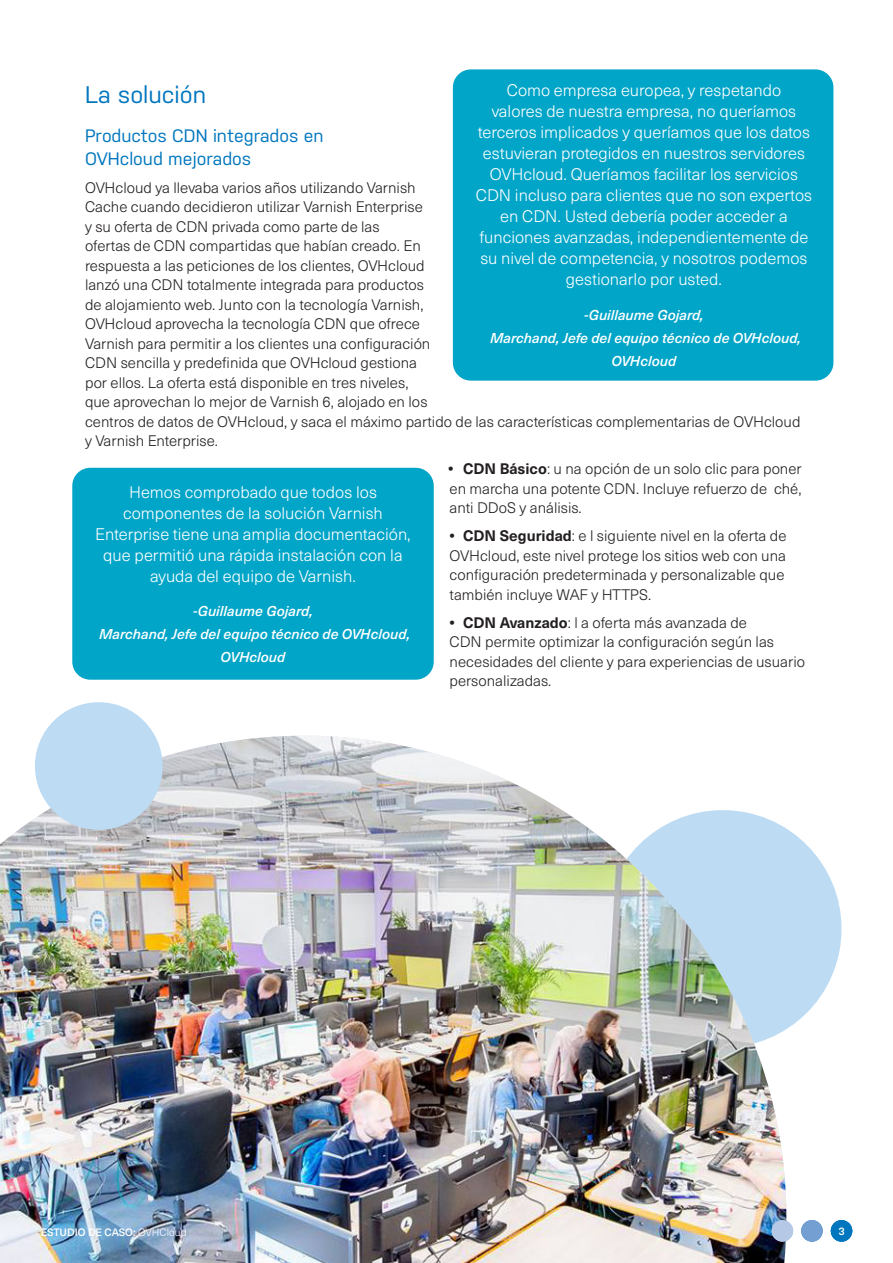
<style>
.page{position:relative;width:893px;height:1263px;background:#fff}
.page>*{position:absolute;margin:0;border:0;box-sizing:border-box;transform-origin:0 0}
.Headlines{font:24px "Nudista";color:#0076be}
.Headlines-2{font:18px/22.5px "Nudista";color:#0076be}
.Quote_1{font:300 16.5px/21px "Neue Haas Unica W1 G";color:#fff;text-align:center}
.Body_copy{font:300 15px/19.5px "Neue Haas Unica W1 G";color:#231f20}
.Quote_2{font:italic 500 14.1px/23.1px "Neue Haas Unica W1 G";color:#fff;text-align:center}
.Body_copy-2{font:500 10.5px "Neue Haas Unica W1 G";letter-spacing:-.005em;color:#fff}
.t1{font:600 10.5px "Nudista";color:#fff}
.s1{font-weight:700}
.s2{font-weight:300}
</style>
<div class="page">
<svg style="left:786px;top:828px;width:56px;height:201px;fill:#bddbf3"></svg>
<div style="left:72px;top:468px;width:362px;height:212px;background:#00a5c8;border-radius:18px"></div>
<div style="left:453px;top:69px;width:380px;height:312px;background:#00a5c8;border-radius:18px"></div>
<img style="left:0;top:736px;width:786px;height:527px">
<div style="left:831px;top:1220px;width:21px;height:21px;background:#0076be;border-radius:50%"></div>
<div style="left:801px;top:1220px;width:22px;height:21px;background:#739fd3;border-radius:50%"></div>
<div style="left:772px;top:1220px;width:21px;height:21px;background:#b5c8e6;border-radius:50%"></div>
<svg style="left:29px;top:702px;width:139px;height:134px"></svg>
<p class="Quote_1" style="left:476px;top:79px;width:338px">Como empresa europea, y respetando<br>valores de nuestra empresa, no queríamos terceros implicados y queríamos que los datos estuvieran protegidos en nuestros servidores OVHcloud. Queríamos facilitar los servicios CDN incluso para clientes que no son expertos en CDN. Usted debería poder acceder a funciones avanzadas, independientemente de su nivel de competencia, y nosotros podemos gestionarlo por usted.</p>
<p class="Quote_2" style="left:490px;top:302px;width:312px">-Guillaume Gojard,<br>Marchand, Jefe del equipo técnico de OVHcloud,<br>OVHcloud</p>
<p class="Headlines" style="left:85px;top:81px;width:123px">La solución</p>
<p class="Headlines-2" style="left:85px;top:125px;width:240px">Productos CDN integrados en<br>OVHcloud mejorados</p>
<p class="Body_copy" style="left:85px;top:177px;width:717px">OVHcloud ya llevaba varios años utilizando Varnish<br>Cache cuando decidieron utilizar Varnish Enterprise<br>y su oferta de CDN privada como parte de las<br>ofertas de CDN compartidas que habían creado. En<br>respuesta a las peticiones de los clientes, OVHcloud<br>lanzó una CDN totalmente integrada para productos<br>de alojamiento web. Junto con la tecnología Varnish,<br>OVHcloud aprovecha la tecnología CDN que ofrece<br>Varnish para permitir a los clientes una configuración<br>CDN sencilla y predefinida que OVHcloud gestiona<br>por ellos. La oferta está disponible en tres niveles,<br>que aprovechan lo mejor de Varnish 6, alojado en los<br>centros de datos de OVHcloud, y saca el máximo partido de las características complementarias de OVHcloud y Varnish Enterprise.</p>
<p class="Body_copy" style="left:448px;top:459px;width:355px;text-align:justify"><span class="s1">• CDN Básico</span>: u na opción de un solo clic para poner en marcha una potente CDN. Incluye refuerzo de ché, anti DDoS y análisis.</p>
<p class="Body_copy" style="left:450px;top:526px;width:338px"><span class="s1">• CDN Seguridad</span>: e l siguiente nivel en la oferta de OVHcloud, este nivel protege los sitios web con una configuración predeterminada y personalizable que también incluye WAF y HTTPS.</p>
<p class="Body_copy" style="left:450px;top:612px;width:357px"><span class="s1">• CDN Avanzado</span>: l a oferta más avanzada de<br>CDN permite optimizar la configuración según las necesidades del cliente y para experiencias de usuario personalizadas.</p>
<p class="Quote_1" style="left:95px;top:480px;width:317px">Hemos comprobado que todos los componentes de la solución Varnish Enterprise tiene una amplia documentación, que permitió una rápida instalación con la ayuda del equipo de Varnish.</p>
<p class="Quote_2" style="left:99px;top:599px;width:312px">-Guillaume Gojard,<br>Marchand, Jefe del equipo técnico de OVHcloud,<br>OVHcloud</p>
<p class="Body_copy-2" style="left:41px;top:1225px;width:148px">ESTUDIO DE CASO: <span class="s2">OVHCloud</span></p>
<p class="t1" style="left:838px;top:1225px;width:8px">3</p>
</div>
